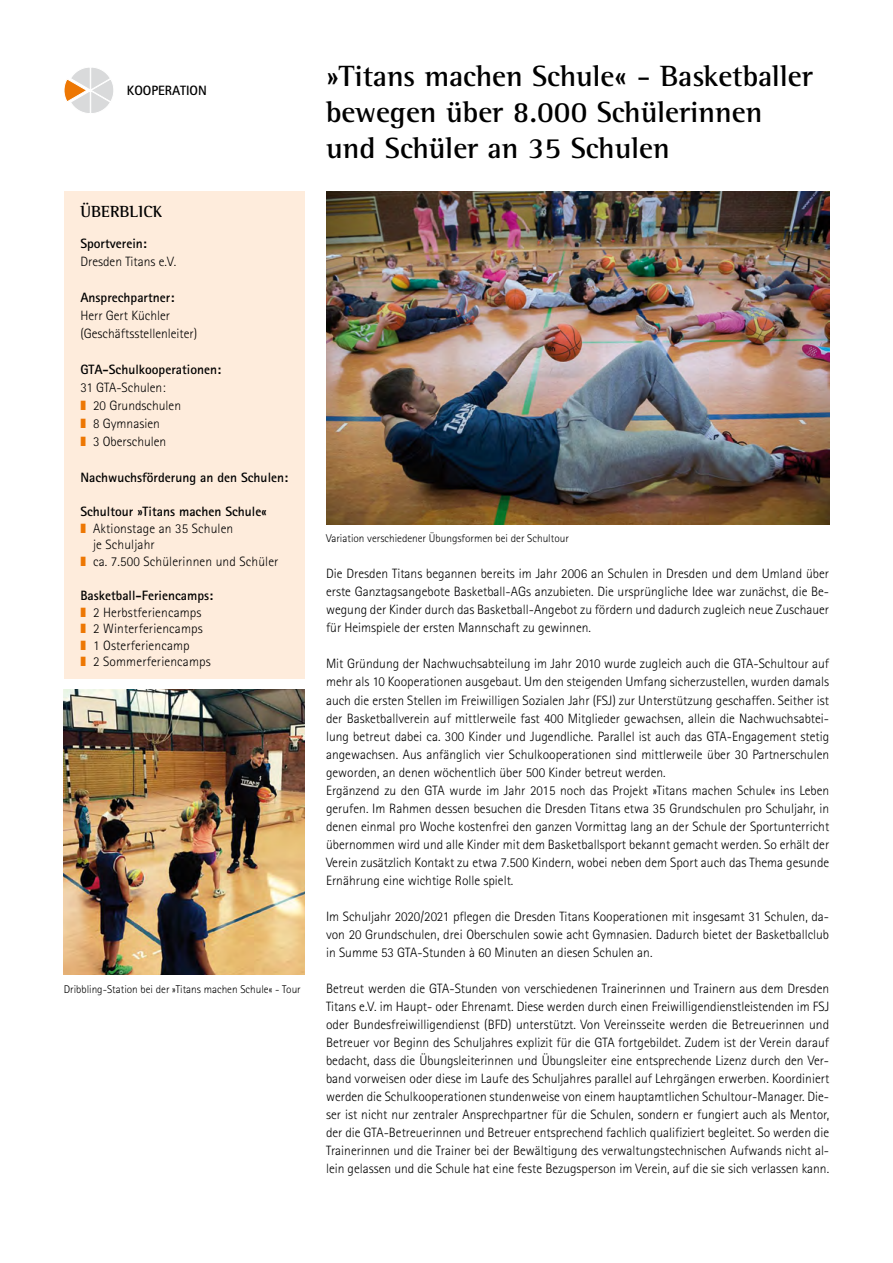
<style>
.page{position:relative;width:893px;height:1263px;background:#fff}
.page>*{position:absolute;margin:0;border:0;box-sizing:border-box;transform-origin:0 0}
.Headline_Innen{font:700 30px/36px "Rotis Semi Serif";color:#000}
.Headline_Kasten{font:700 16.5px "Rotis Semi Serif";color:#000}
.Fließtext{font:300 13.5px/18px "Rotis Sans Serif";color:#000;text-align:justify}
.Aufzählung{font:300 13.5px/16.5px "Rotis Sans Serif";letter-spacing:.01em;color:#000}
.Fließtext-2{font:700 13.5px/18px "Rotis Sans Serif";color:#000}
.t1{font:300 11.25px "Rotis Sans Serif";color:#000}
.s1{font-weight:700}
.s2{font-weight:300}
.s3{color:#ed7703}
</style>
<div class="page">
<div style="left:64px;top:191px;width:241px;height:488px;background:#feecdc"></div>
<svg style="left:64px;top:67px;width:49px;height:46px"></svg>
<img style="left:326px;top:191px;width:503px;height:333px">
<img style="left:64px;top:689px;width:241px;height:285px">
<p class="Fließtext-2" style="left:127px;top:82px;width:82px">KOOPERATION</p>
<h4 class="Headline_Kasten" style="left:80px;top:202px;width:84px">ÜBERBLICK</h4>
<p class="Fließtext" style="left:80px;top:234px;width:97px"><span class="s1">Sportverein:<br></span>Dresden Titans e.V.</p>
<p class="Fließtext" style="left:80px;top:288px;width:118px;text-align:left"><span class="s1">Ansprechpartner:<br></span>Herr Gert Küchler (Geschäftsstellenleiter)</p>
<p class="Fließtext-2" style="left:80px;top:360px;width:142px">GTA-Schulkooperationen:<br><span class="s2">31 GTA-Schulen:</span></p>
<p class="Aufzählung" style="left:80px;top:397px;width:102px"><span class="s3">❚</span> 20 Grundschulen</p>
<p class="Aufzählung" style="left:80px;top:415px;width:81px"><span class="s3">❚</span> 8 Gymnasien</p>
<p class="Aufzählung" style="left:80px;top:433px;width:87px"><span class="s3">❚</span> 3 Oberschulen</p>
<p class="Fließtext-2" style="left:80px;top:468px;width:209px">Nachwuchsförderung an den Schulen:</p>
<p class="Fließtext-2" style="left:80px;top:503px;width:188px">Schultour »Titans machen Schule«</p>
<p class="Aufzählung" style="left:93px;top:520px;width:142px;text-indent:-13px"><span class="s3">❚</span> Aktionstage an 35 Schulen je Schuljahr</p>
<p class="Aufzählung" style="left:80px;top:553px;width:200px"><span class="s3">❚</span> ca. 7.500 Schülerinnen und Schüler</p>
<p class="Fließtext-2" style="left:80px;top:587px;width:134px">Basketball-Feriencamps:</p>
<p class="Aufzählung" style="left:80px;top:604px;width:123px"><span class="s3">❚</span> 2 Herbstferiencamps</p>
<p class="Aufzählung" style="left:80px;top:621px;width:124px"><span class="s3">❚</span> 2 Winterferiencamps</p>
<p class="Aufzählung" style="left:80px;top:637px;width:111px"><span class="s3">❚</span> 1 Osterferiencamp</p>
<p class="Aufzählung" style="left:80px;top:654px;width:132px"><span class="s3">❚</span> 2 Sommerferiencamps</p>
<p class="t1" style="left:64px;top:982px;width:239px">Dribbling-Station bei der »Titans machen Schule« - Tour</p>
<h3 class="Headline_Innen" style="left:326px;top:58px;width:488px">»Titans machen Schule« - Basketballer bewegen über 8.000 Schülerinnen und Schüler an 35 Schulen</h3>
<p class="t1" style="left:326px;top:532px;width:244px">Variation verschiedener Übungsformen bei der Schultour</p>
<p class="Fließtext" style="left:326px;top:565px;width:505px">Die Dresden Titans begannen bereits im Jahr 2006 an Schulen in Dresden und dem Umland über erste Ganztagsangebote Basketball-AGs anzubieten. Die ursprüngliche Idee war zunächst, die Be&shy;wegung der Kinder durch das Basketball-Angebot zu fördern und dadurch zugleich neue Zuschauer für Heimspiele der ersten Mannschaft zu gewinnen.</p>
<p class="Fließtext" style="left:326px;top:655px;width:505px">Mit Gründung der Nachwuchsabteilung im Jahr 2010 wurde zugleich auch die GTA-Schultour auf mehr als 10 Kooperationen ausgebaut. Um den steigenden Umfang sicherzustellen, wurden damals auch die ersten Stellen im Freiwilligen Sozialen Jahr (FSJ) zur Unterstützung geschaffen. Seither ist der Basketballverein auf mittlerweile fast 400 Mitglieder gewachsen, allein die Nachwuchsabtei&shy;lung betreut dabei ca. 300 Kinder und Jugendliche. Parallel ist auch das GTA-Engagement stetig angewachsen. Aus anfänglich vier Schulkooperationen sind mittlerweile über 30 Partnerschulen geworden, an denen wöchentlich über 500 Kinder betreut werden.</p>
<p class="Fließtext" style="left:326px;top:781px;width:505px">Ergänzend zu den GTA wurde im Jahr 2015 noch das Projekt »Titans machen Schule« ins Leben gerufen. Im Rahmen dessen besuchen die Dresden Titans etwa 35 Grundschulen pro Schuljahr, in denen einmal pro Woche kostenfrei den ganzen Vormittag lang an der Schule der Sportunterricht übernommen wird und alle Kinder mit dem Basketballsport bekannt gemacht werden. So erhält der Verein zusätzlich Kontakt zu etwa 7.500 Kindern, wobei neben dem Sport auch das Thema gesunde Ernährung eine wichtige Rolle spielt.</p>
<p class="Fließtext" style="left:326px;top:907px;width:505px">Im Schuljahr 2020/2021 pflegen die Dresden Titans Kooperationen mit insgesamt 31 Schulen, da&shy;von 20 Grundschulen, drei Oberschulen sowie acht Gymnasien. Dadurch bietet der Basketballclub in Summe 53 GTA-Stunden à 60 Minuten an diesen Schulen an.</p>
<p class="Fließtext" style="left:326px;top:979px;width:505px">Betreut werden die GTA-Stunden von verschiedenen Trainerinnen und Trainern aus dem Dresden Titans e.V. im Haupt- oder Ehrenamt. Diese werden durch einen Freiwilligendienstleistenden im FSJ oder Bundesfreiwilligendienst (BFD) unterstützt. Von Vereinsseite werden die Betreuerinnen und Betreuer vor Beginn des Schuljahres explizit für die GTA fortgebildet. Zudem ist der Verein darauf bedacht, dass die Übungsleiterinnen und Übungsleiter eine entsprechende Lizenz durch den Ver&shy;band vorweisen oder diese im Laufe des Schuljahres parallel auf Lehrgängen erwerben. Koordiniert werden die Schulkooperationen stundenweise von einem hauptamtlichen Schultour-Manager. Die&shy;ser ist nicht nur zentraler Ansprechpartner für die Schulen, sondern er fungiert auch als Mentor, der die GTA-Betreuerinnen und Betreuer entsprechend fachlich qualifiziert begleitet. So werden die Trainerinnen und die Trainer bei der Bewältigung des verwaltungstechnischen Aufwands nicht al&shy;lein gelassen und die Schule hat eine feste Bezugsperson im Verein, auf die sie sich verlassen kann.</p>
</div>
